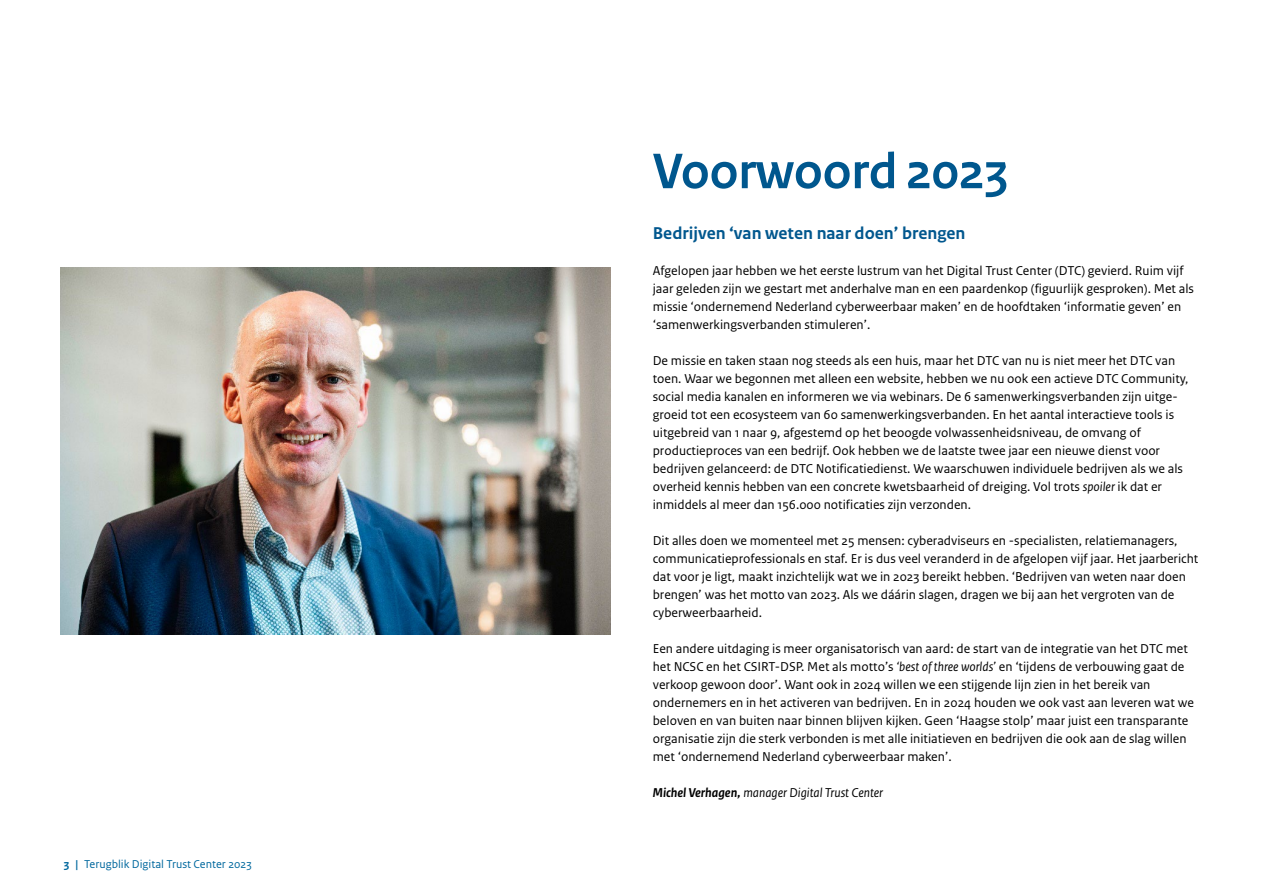
<style>
.page{position:relative;width:1263px;height:893px;background:#fff}
.page>*{position:absolute;margin:0;border:0;box-sizing:border-box;transform-origin:0 0}
.H2_Kop_voorwoord{font:700 52.5px "Rijksoverheid Sans Heading";color:#00578e}
.H3_RO_Alineakop_Sans{font:700 18px "Rijksoverheid Sans Text";color:#00578e}
.P_RO_Broodtekst_Sans{font:13.5px/18px "Rijksoverheid Sans Text";color:#000}
.P_RO_Broodtekst_Sans-2{font:italic 13.5px "Rijksoverheid Sans Text";color:#000}
.t1{font:12px "Rijksoverheid Sans Text";color:#00689e}
.s1{font-weight:700}
.s2{font-style:italic}
</style>
<div class="page">
<img style="left:60px;top:268px;width:550px;height:367px">
<p class="t1" style="left:64px;top:857px;width:189px"><span class="s1">3 |</span> Terugblik Digital Trust Center 2023</p>
<h2 class="H2_Kop_voorwoord" style="left:653px;top:142px;width:357px">Voorwoord 2023</h2>
<h3 class="H3_RO_Alineakop_Sans" style="left:653px;top:223px;width:314px">Bedrijven ‘van weten naar doen’ brengen</h3>
<p class="P_RO_Broodtekst_Sans" style="left:653px;top:262px;width:543px">Afgelopen jaar hebben we het eerste lustrum van het Digital Trust Center (DTC) gevierd. Ruim vijf jaar geleden zijn we gestart met anderhalve man en een paardenkop (figuurlijk gesproken). Met als missie ‘ondernemend Nederland cyberweerbaar maken’ en de hoofdtaken ‘informatie geven’ en ‘samenwerkingsverbanden stimuleren’.</p>
<p class="P_RO_Broodtekst_Sans" style="left:653px;top:352px;width:537px">De missie en taken staan nog steeds als een huis, maar het DTC van nu is niet meer het DTC van toen. Waar we begonnen met alleen een website, hebben we nu ook een actieve DTC Community, social media kanalen en informeren we via webinars. De 6 samenwerkingsverbanden zijn uitge&shy;groeid tot een ecosysteem van 60 samenwerkingsverbanden. En het aantal interactieve tools is uitgebreid van 1 naar 9, afgestemd op het beoogde volwassenheidsniveau, de omvang of productieproces van een bedrijf. Ook hebben we de laatste twee jaar een nieuwe dienst voor bedrijven gelanceerd: de DTC Notificatiedienst. We waarschuwen individuele bedrijven als we als overheid kennis hebben van een concrete kwetsbaarheid of dreiging. Vol trots <span class="s2">spoiler</span> ik dat er inmiddels al meer dan 156.000 notificaties zijn verzonden.</p>
<p class="P_RO_Broodtekst_Sans" style="left:653px;top:532px;width:547px">Dit alles doen we momenteel met 25 mensen: cyberadviseurs en -specialisten, relatiemanagers, communicatieprofessionals en staf. Er is dus veel veranderd in de afgelopen vijf jaar. Het jaarbericht dat voor je ligt, maakt inzichtelijk wat we in 2023 bereikt hebben. ‘Bedrijven van weten naar doen brengen’ was het motto van 2023. Als we dáárin slagen, dragen we bij aan het vergroten van de cyberweerbaarheid.</p>
<p class="P_RO_Broodtekst_Sans" style="left:653px;top:640px;width:543px">Een andere uitdaging is meer organisatorisch van aard: de start van de integratie van het DTC met het NCSC en het CSIRT-DSP. Met als motto’s <span class="s2">‘best of three worlds’</span> en ‘tijdens de verbouwing gaat de verkoop gewoon door’. Want ook in 2024 willen we een stijgende lijn zien in het bereik van ondernemers en in het activeren van bedrijven. En in 2024 houden we ook vast aan leveren wat we beloven en van buiten naar binnen blijven kijken. Geen ‘Haagse stolp’ maar juist een transparante organisatie zijn die sterk verbonden is met alle initiatieven en bedrijven die ook aan de slag willen met ‘ondernemend Nederland cyberweerbaar maken’.</p>
<p class="P_RO_Broodtekst_Sans-2" style="left:653px;top:785px;width:232px"><span class="s1">Michel Verhagen,</span> manager Digital Trust Center</p>
</div>
